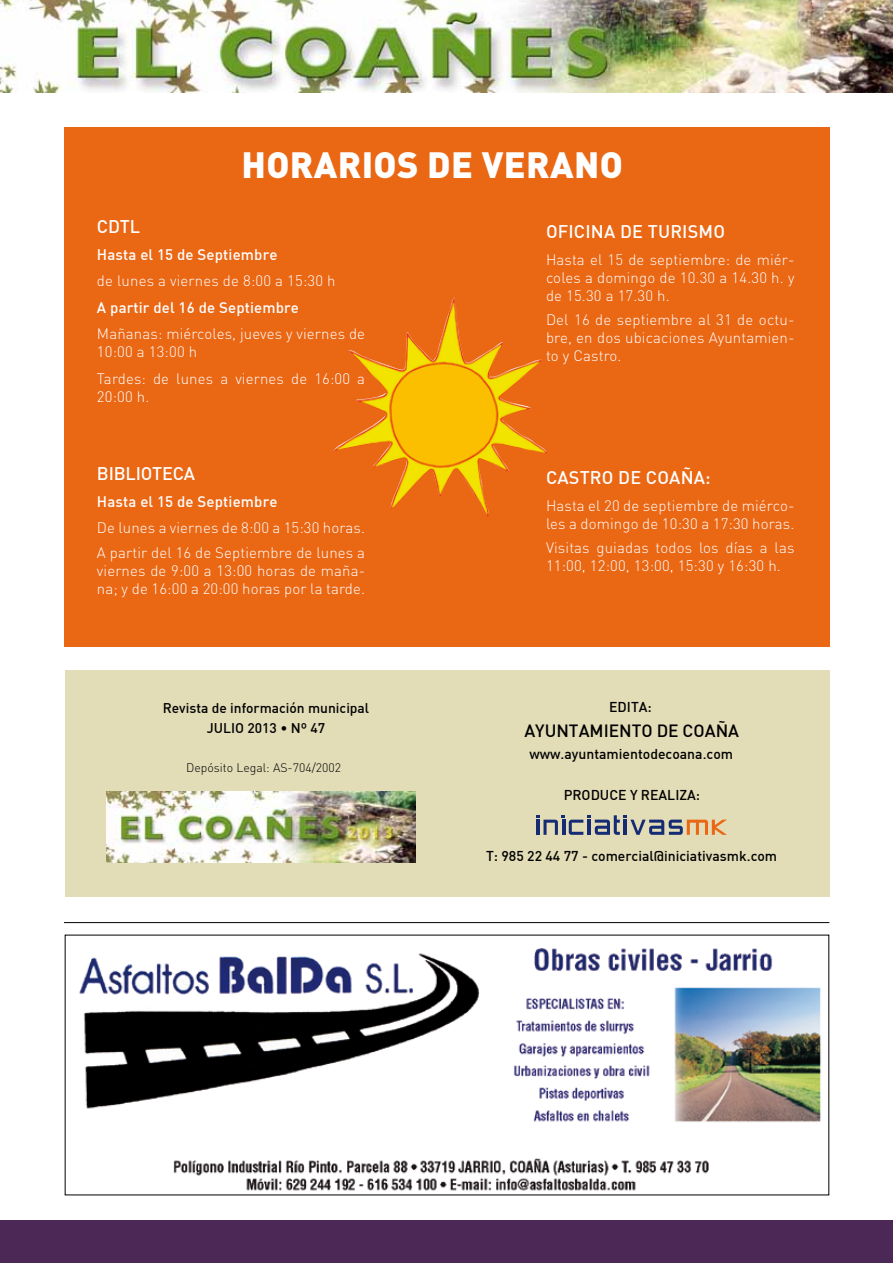
<style>
.page{position:relative;width:893px;height:1263px;background:#fff}
.page>*{position:absolute;margin:0;border:0;box-sizing:border-box;transform-origin:0 0}
.t1{font:900 36.15px "DIN";color:#fff}
.t2{font:500 18px "DIN";letter-spacing:-.01em;color:#fff}
.t3{font:500 17.4px "DIN";color:#000}
.t4{font:300 15px/18px "DIN";letter-spacing:.01em;color:#fff}
.t5{font:500 15px "DIN";letter-spacing:.01em;color:#fff}
.t6{font:500 13.95px "DIN";color:#000}
.t7{font:500 13.8px/19.2px "DIN";color:#000;text-align:center}
.t8{font:300 12.3px "DIN";color:#000}
</style>
<div class="page">
<img style="left:0;top:0;width:893px;height:92px">
<div style="left:0;top:1220px;width:893px;height:43px;background:#4b2856"></div>
<div style="left:65px;top:670px;width:765px;height:227px;background:#e2dcb7"></div>
<img style="left:106px;top:791px;width:309px;height:72px">
<svg style="left:536px;top:815px;width:191px;height:20px"></svg>
<hr style="left:64px;top:922px;width:765px;height:1px;background:#000">
<img style="left:79px;top:948px;width:742px;height:243px">
<div style="left:64px;top:128px;width:766px;height:519px;background:#ea6714"></div>
<img style="left:333px;top:298px;width:214px;height:219px">
<h1 class="t1" style="left:241px;top:141px;width:48px">HORARIOS</h1>
<h1 class="t1" style="left:427px;top:141px;width:101px">DE VERANO</h1>
<p class="t2" style="left:97px;top:215px;width:45px">CDTL</p>
<p class="t5" style="left:97px;top:245px;width:182px">Hasta el 15 de Septiembre</p>
<p class="t4" style="left:97px;top:272px;width:240px">de lunes a viernes de 8:00 a 15:30 h</p>
<p class="t5" style="left:97px;top:298px;width:204px">A partir del 16 de Septiembre</p>
<p class="t4" style="left:97px;top:325px;width:270px">Mañanas: miércoles, jueves y viernes de<br>10:00 a 13:00 h</p>
<p class="t4" style="left:97px;top:369px;width:270px">Tardes: de lunes a viernes de 16:00 a<br>20:00 h.</p>
<p class="t2" style="left:97px;top:462px;width:100px">BIBLIOTECA</p>
<p class="t5" style="left:97px;top:492px;width:182px">Hasta el 15 de Septiembre</p>
<p class="t4" style="left:97px;top:515px;width:270px;line-height:24.3px">De lunes a viernes de 8:00 a 15:30 horas.<br>A partir del 16 de Septiembre de lunes a</p>
<p class="t4" style="left:97px;top:561px;width:270px">viernes de 9:00 a 13:00 horas de maña&shy;na; y de 16:00 a 20:00 horas por la tarde.</p>
<p class="t2" style="left:546px;top:220px;width:23px">Oficina</p>
<p class="t2" style="left:620px;top:220px;width:50px">de Turismo</p>
<p class="t4" style="left:546px;top:250px;width:250px;text-align:justify">Hasta el 15 de septiembre: de miér&shy;coles a domingo de 10.30 a 14.30 h. y de 15.30 a 17.30 h.</p>
<p class="t4" style="left:546px;top:311px;width:250px;text-align:justify">Del 16 de septiembre al 31 de octu&shy;bre, en dos ubicaciones Ayuntamien&shy;to y Castro.</p>
<p class="t2" style="left:546px;top:466px;width:24px">Castro</p>
<p class="t2" style="left:618px;top:466px;width:52px">de Coaña</p>
<p class="t2" style="left:705px;top:466px;width:7px">:</p>
<p class="t4" style="left:546px;top:496px;width:250px">Hasta el 20 de septiembre de miérco&shy;les a domingo de 10:30 a 17:30 horas.</p>
<p class="t4" style="left:546px;top:539px;width:250px">Visitas guiadas todos los días a las<br>11:00, 12:00, 13:00, 15:30 y 16:30 h.</p>
<p class="t7" style="left:163px;top:698px;width:208px">Revista de información municipal<br>JULIO 2013 • Nº 47</p>
<p class="t6" style="left:609px;top:698px;width:44px">EDITA:</p>
<p class="t3" style="left:524px;top:719px;width:216px">AYUNTAMIENTO DE COAÑA</p>
<p class="t8" style="left:186px;top:760px;width:156px">Depósito Legal: AS-704/2002</p>
<p class="t6" style="left:529px;top:745px;width:205px">www.ayuntamientodecoana.com</p>
<p class="t6" style="left:564px;top:786px;width:138px">PRODUCE Y REALIZA:</p>
<p class="t6" style="left:486px;top:847px;width:293px">T: 985 22 44 77 - comercial@iniciativasmk.com</p>
</div>
